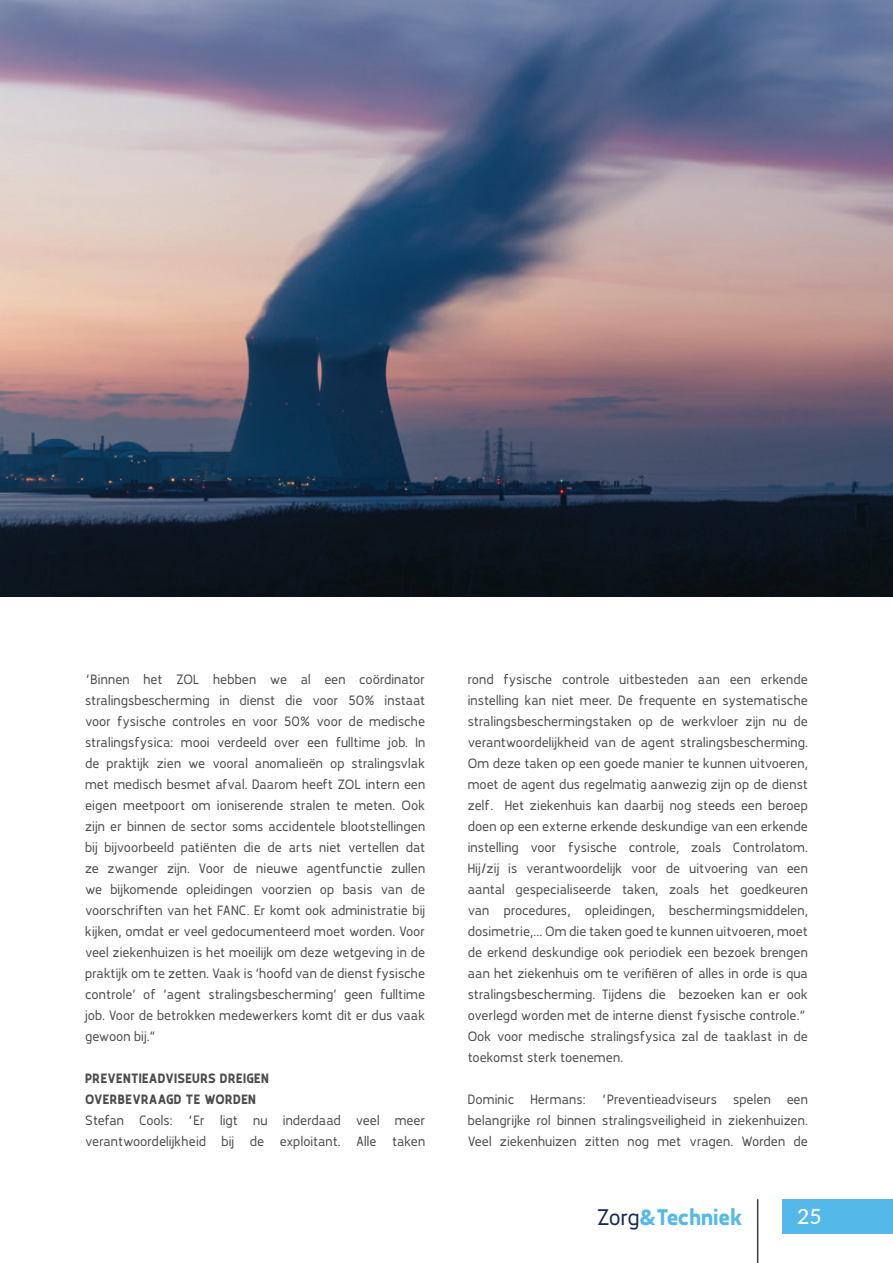
<style>
.page{position:relative;width:893px;height:1263px;background:#fff}
.page>*{position:absolute;margin:0;border:0;box-sizing:border-box;transform-origin:0 0}
.t1{font:700 22.5px "Karlsen";color:#54b8e8}
.t2{font:500 21px "Lato";color:#fff}
.body{font:13.5px/21px "Karlsen";letter-spacing:.01em;color:#4b4c4d;text-align:justify}
.body-2{font:700 13.5px/21px "Karlsen";letter-spacing:.02em;color:#4b4c4d}
.s1{font-weight:400;color:#192853}
</style>
<div class="page">
<div style="left:782px;top:1199px;width:111px;height:34px;background:#54b8e8"></div>
<hr style="left:757px;top:1199px;width:1px;height:64px;background:#3e3e3f">
<img style="left:1px;top:0;width:892px;height:597px">
<p class="body" style="left:85px;top:669px;width:342px">“Binnen het ZOL hebben we al een coördinator stralingsbescherming in dienst die voor 50% instaat voor fysische controles en voor 50% voor de medische stralingsfysica: mooi verdeeld over een fulltime job. In de praktijk zien we vooral anomalieën op stralingsvlak met medisch besmet afval. Daarom heeft ZOL intern een eigen meetpoort om ioniserende stralen te meten. Ook zijn er binnen de sector soms accidentele blootstellingen bij bijvoorbeeld patiënten die de arts niet vertellen dat ze zwanger zijn. Voor de nieuwe agentfunctie zullen we bijkomende opleidingen voorzien op basis van de voorschriften van het FANC. Er komt ook administratie bij kijken, omdat er veel gedocumenteerd moet worden. Voor veel ziekenhuizen is het moeilijk om deze wetgeving in de praktijk om te zetten. Vaak is ‘hoofd van de dienst fysische controle’ of ‘agent stralingsbescherming’ geen fulltime job. Voor de betrokken medewerkers komt dit er dus vaak gewoon bij.”</p>
<p class="body-2" style="left:85px;top:1068px;width:185px">PREVENTIEADVISEURS DREIGEN<br>OVERBEVRAAGD TE WORDEN</p>
<p class="body" style="left:85px;top:1110px;width:342px">Stefan Cools: “Er ligt nu inderdaad veel meer verantwoordelijkheid bij de exploitant. Alle taken</p>
<p class="body" style="left:468px;top:669px;width:342px">rond fysische controle uitbesteden aan een erkende instelling kan niet meer. De frequente en systematische stralingsbeschermingstaken op de werkvloer zijn nu de verantwoordelijkheid van de agent stralingsbescherming.<br>Om deze taken op een goede manier te kunnen uitvoeren, moet de agent dus regelmatig aanwezig zijn op de dienst zelf. Het ziekenhuis kan daarbij nog steeds een beroep doen op een externe erkende deskundige van een erkende instelling voor fysische controle, zoals Controlatom.<br>Hij/zij is verantwoordelijk voor de uitvoering van een aantal gespecialiseerde taken, zoals het goedkeuren van procedures, opleidingen, beschermingsmiddelen, dosimetrie,... Om die taken goed te kunnen uitvoeren, moet de erkend deskundige ook periodiek een bezoek brengen aan het ziekenhuis om te verifiëren of alles in orde is qua stralingsbescherming. Tijdens die bezoeken kan er ook overlegd worden met de interne dienst fysische controle.”</p>
<p class="body" style="left:468px;top:1026px;width:342px">Ook voor medische stralingsfysica zal de taaklast in de toekomst sterk toenemen.</p>
<p class="body" style="left:468px;top:1089px;width:342px">Dominic Hermans: “Preventieadviseurs spelen een belangrijke rol binnen stralingsveiligheid in ziekenhuizen.<br>Veel ziekenhuizen zitten nog met vragen. Worden de</p>
<h1 class="t1" style="left:597px;top:1202px;width:147px"><span class="s1">Zorg</span>&amp;Techniek</h1>
<h2 class="t2" style="left:797px;top:1201px;width:26px">25</h2>
</div>
